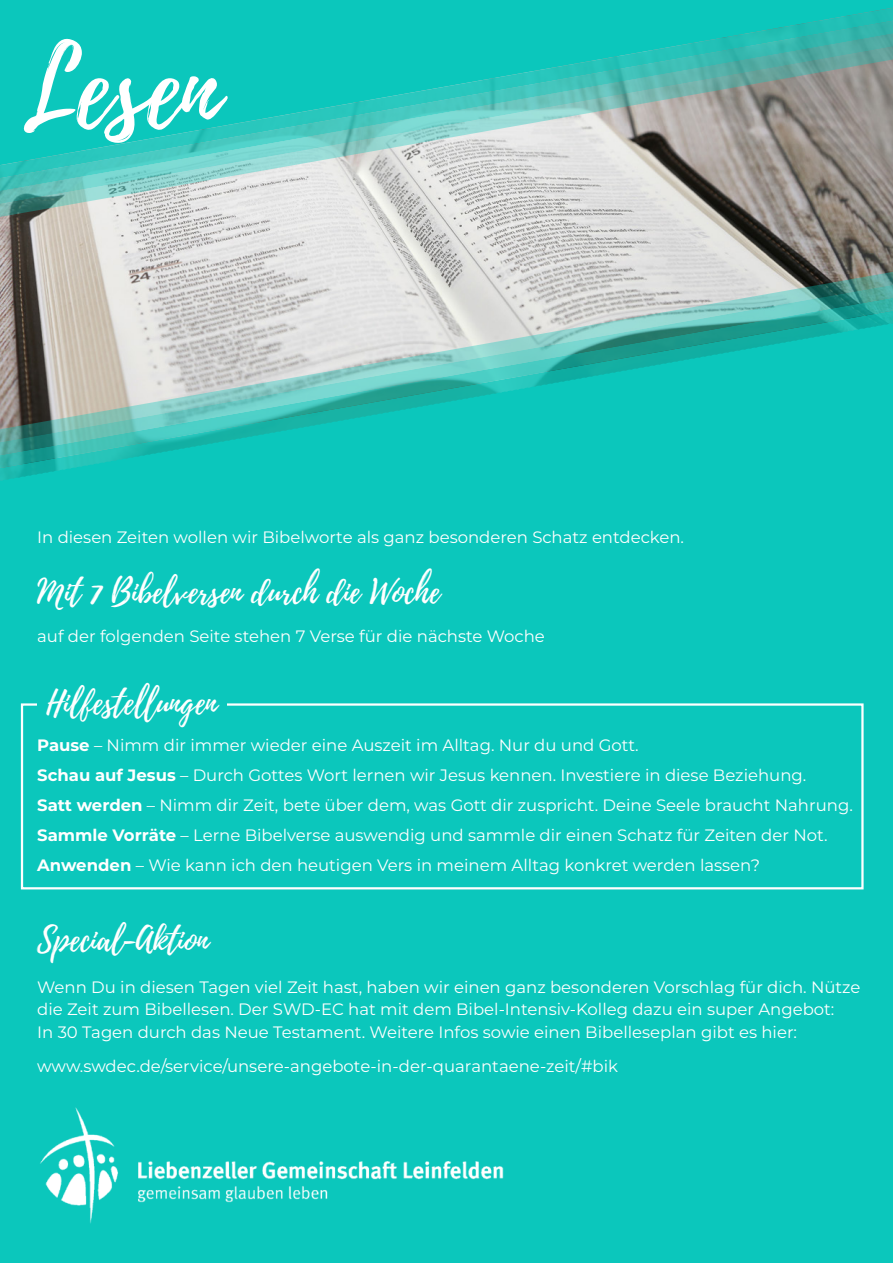
<style>
.page{position:relative;width:893px;height:1263px;background:#fff}
.page>*{position:absolute;margin:0;border:0;box-sizing:border-box;transform-origin:0 0}
.t1{font:111px "Playlist Script";color:#fff}
.t2{font:33px "Playlist Script";color:#fff}
.t3{font:16.5px/30px "Montserrat";color:#fff}
.s1{font-weight:700}
</style>
<div class="page">
<img style="left:0;top:237px;width:893px;height:18px">
<div style="left:0;top:501px;width:893px;height:762px;background:#0bc7bc"></div>
<div style="left:21px;top:703px;width:843px;height:186px;border:2px solid #fff"></div>
<img style="left:38px;top:1107px;width:470px;height:117px">
<div style="left:0;top:1px;width:893px;height:14px;background:#0bc7bc"></div>
<svg style="left:0;top:15px;width:893px;height:12px;background:#0dc6bb"></svg>
<svg style="left:0;top:27px;width:893px;height:210px;background:#70bfb8"></svg>
<div style="left:0;top:488px;width:893px;height:13px;background:#0bc7bc"></div>
<div style="left:0;top:473px;width:893px;height:15px;background:#0bc7bc"></div>
<svg style="left:0;top:465px;width:893px;height:8px;background:#0cc5ba"></svg>
<svg style="left:0;top:255px;width:893px;height:210px;background:#71c3bc"></svg>
<div style="left:37px;top:682px;width:189px;height:43px;background:#0bc7bc"></div>
<h1 class="t1" style="left:21px;top:10px;width:200px">Lesen</h1>
<p class="t3" style="left:37px;top:521px;width:648px">In diesen Zeiten wollen wir Bibelworte als ganz besonderen Schatz entdecken.</p>
<h2 class="t2" style="left:37px;top:569px;width:404px">Mit 7 Bibelversen durch die Woche</h2>
<p class="t3" style="left:37px;top:620px;width:509px">auf der folgenden Seite stehen 7 Verse für die nächste Woche</p>
<h2 class="t2" style="left:46px;top:679px;width:172px">Hilfestellungen</h2>
<p class="t3" style="left:37px;top:730px;width:817px"><span class="s1">Pause</span> – Nimm dir immer wieder eine Auszeit im Alltag. Nur du und Gott.<br><span class="s1">Schau auf Jesus</span> – Durch Gottes Wort lernen wir Jesus kennen. Investiere in diese Beziehung.<br><span class="s1">Satt werden</span> – Nimm dir Zeit, bete über dem, was Gott dir zuspricht. Deine Seele braucht Nahrung.<br><span class="s1">Sammle Vorräte</span> – Lerne Bibelverse auswendig und sammle dir einen Schatz für Zeiten der Not.<br><span class="s1">Anwenden</span> – Wie kann ich den heutigen Vers in meinem Alltag konkret werden lassen?</p>
<h2 class="t2" style="left:37px;top:917px;width:173px">Special-Aktion</h2>
<p class="t3" style="left:37px;top:975px;width:825px;line-height:22.5px">Wenn Du in diesen Tagen viel Zeit hast, haben wir einen ganz besonderen Vorschlag für dich. Nütze die Zeit zum Bibellesen. Der SWD-EC hat mit dem Bibel-Intensiv-Kolleg dazu ein super Angebot:<br>In 30 Tagen durch das Neue Testament. Weitere Infos sowie einen Bibelleseplan gibt es hier:</p>
<p class="t3" style="left:37px;top:1051px;width:582px">www.swdec.de/service/unsere-angebote-in-der-quarantaene-zeit/#bik</p>
</div>
